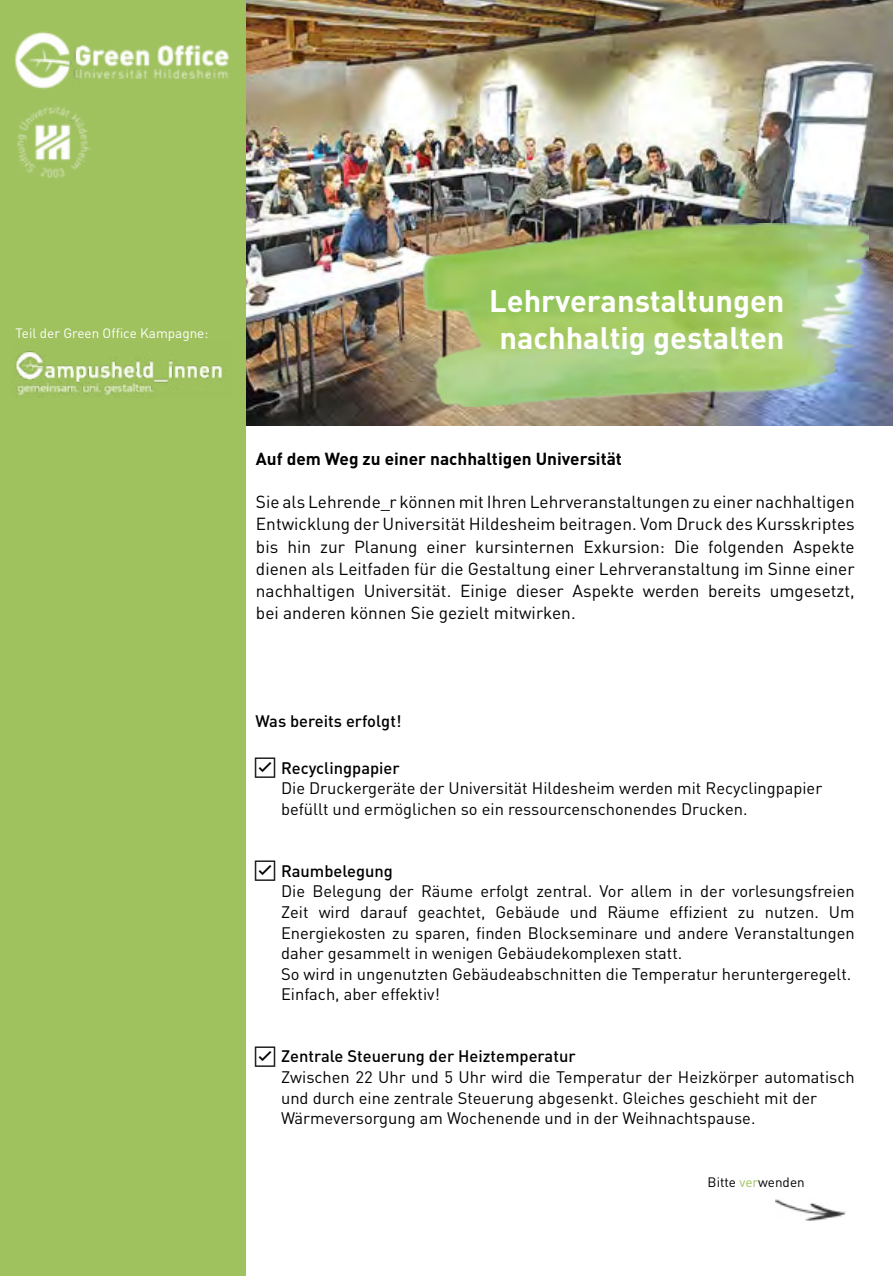
<style>
.page{position:relative;width:893px;height:1276px;background:#fff}
.page>*{position:absolute;margin:0;border:0;box-sizing:border-box;transform-origin:0 0}
.t1{font:700 30.75px/36.9px "DIN Pro";color:#fff;text-align:center}
.t2{font:17.25px/22.2px "DIN Pro";color:#000;text-align:justify}
.t3{font:700 17.25px "DIN Pro";color:#000}
.t4{font:16.5px/20.7px "DIN Pro";color:#000}
.t5{font:500 16.5px "DIN Pro";color:#000}
.t6{font:13.5px "DIN Pro";color:#fff}
.t7{font:13.5px "DIN Pro";color:#000}
.s1{font-weight:500}
.s2{color:#9fc15e}
</style>
<div class="page">
<img style="left:246px;top:0;width:647px;height:425px">
<div style="left:0;top:0;width:246px;height:1276px;background:#9fc15e"></div>
<img style="left:15px;top:351px;width:207px;height:46px">
<img style="left:776px;top:1199px;width:70px;height:22px">
<img style="left:424px;top:223px;width:444px;height:183px">
<img style="left:17px;top:105px;width:74px;height:73px">
<img style="left:14px;top:31px;width:215px;height:58px">
<p class="t6" style="left:16px;top:324px;width:194px">Teil der Green Office Kampagne:</p>
<h1 class="t1" style="left:489px;top:281px;width:297px">Lehrveranstaltungen nachhaltig gestalten</h1>
<p class="t3" style="left:256px;top:447px;width:368px">Auf dem Weg zu einer nachhaltigen Universität</p>
<p class="t2" style="left:256px;top:490px;width:600px">Sie als Lehrende_r können mit Ihren Lehrveranstaltungen zu einer nachhaltigen Entwicklung der Universität Hildesheim beitragen. Vom Druck des Kursskriptes bis hin zur Planung einer kursinternen Exkursion: Die folgenden Aspekte dienen als Leitfaden für die Gestaltung einer Lehrveranstaltung im Sinne einer nachhaltigen Universität. Einige dieser Aspekte werden bereits umgesetzt, bei anderen können Sie gezielt mitwirken.</p>
<p class="t5" style="left:256px;top:710px;width:147px">Was bereits erfolgt!</p>
<p class="t4" style="left:281px;top:756px;width:543px;text-indent:-28px">☑ <span class="s1">Recyclingpapier<br></span>Die Druckergeräte der Universität Hildesheim werden mit Recyclingpapier befüllt und ermöglichen so ein ressourcenschonendes Drucken.</p>
<p class="t4" style="left:281px;top:859px;width:575px;text-indent:-28px">☑ <span class="s1">Raumbelegung<br></span>Die Belegung der Räume erfolgt zentral. Vor allem in der vorlesungsfreien Zeit wird darauf geachtet, Gebäude und Räume effizient zu nutzen. Um Energiekosten zu sparen, finden Blockseminare und andere Veranstaltungen daher gesammelt in wenigen Gebäudekomplexen statt.<br>So wird in ungenutzten Gebäudeabschnitten die Temperatur heruntergeregelt.<br>Einfach, aber effektiv!</p>
<p class="t4" style="left:281px;top:1045px;width:575px;text-indent:-28px">☑ <span class="s1">Zentrale Steuerung der Heiztemperatur<br></span>Zwischen 22 Uhr und 5 Uhr wird die Temperatur der Heizkörper automatisch und durch eine zentrale Steuerung abgesenkt. Gleiches geschieht mit der Wärmeversorgung am Wochenende und in der Weihnachtspause.</p>
<p class="t7" style="left:708px;top:1173px;width:99px">Bitte <span class="s2">ver</span>wenden</p>
</div>
